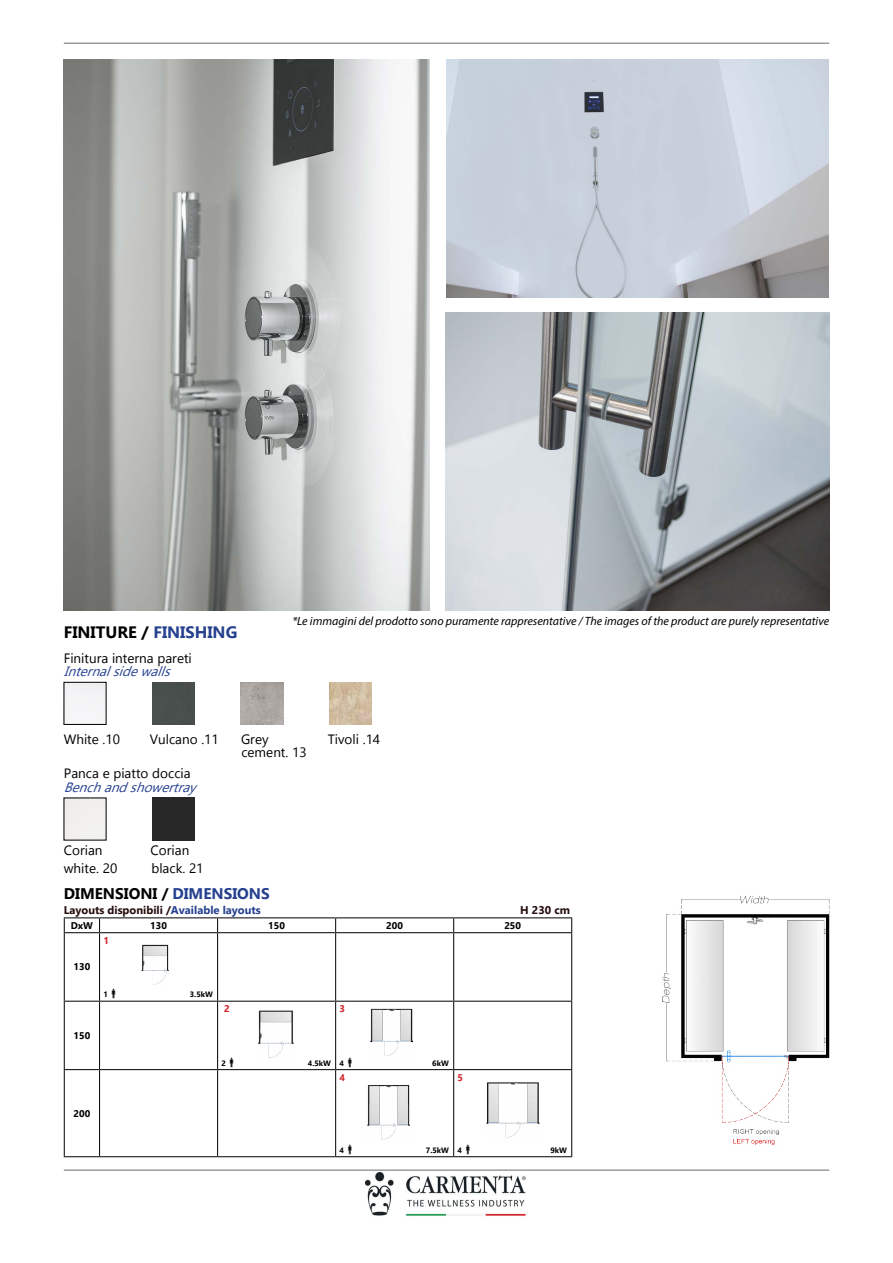
<style>
.page{position:relative;width:893px;height:1263px;background:#fff}
.page>*{position:absolute;margin:0;border:0;box-sizing:border-box;transform-origin:0 0}
.t1{font:700 16.5px "Gadugi";color:#000}
.t2{font:700 15.45px "Gadugi";color:#000}
.t3{font:13.5px "Gadugi";color:#000}
.t4{font:italic 13.5px "Gadugi";color:#25408f}
.t5{font:italic 12px "Myriad Pro";color:#000}
.t6{font:700 11.25px "Gadugi";color:#250d0d}
.t7{font:700 9.75px "Gadugi";color:#000}
.t8{font:700 9.75px "Gadugi";color:#d2232a}
.t9{font:700 7.8px "Gadugi";color:#000}
.s1{color:#25408f}
</style>
<div class="page">
<hr style="left:64px;top:1169px;width:765px;height:2px;background:#9b9b9b">
<hr style="left:64px;top:43px;width:765px;height:1px;background:#9b9b9b">
<img style="left:365px;top:1173px;width:161px;height:43px">
<div style="left:152px;top:798px;width:43px;height:42px;background:#272727"></div>
<div style="left:152px;top:682px;width:43px;height:43px;background:#494f4d"></div>
<img style="left:329px;top:682px;width:43px;height:43px">
<div style="left:64px;top:682px;width:42px;height:43px;border:1px solid #000"></div>
<img style="left:241px;top:682px;width:42px;height:43px">
<img style="left:64px;top:60px;width:365px;height:550px">
<img style="left:445px;top:312px;width:384px;height:298px">
<hr style="left:64px;top:917px;width:36px;height:1px;background:#000">
<svg style="left:64px;top:918px;width:1px;height:14px"></svg>
<hr style="left:100px;top:917px;width:118px;height:1px;background:#000">
<svg style="left:99px;top:918px;width:1px;height:14px"></svg>
<hr style="left:218px;top:917px;width:118px;height:1px;background:#000">
<svg style="left:217px;top:918px;width:1px;height:14px"></svg>
<hr style="left:336px;top:917px;width:118px;height:1px;background:#000">
<svg style="left:335px;top:918px;width:1px;height:14px"></svg>
<hr style="left:454px;top:917px;width:118px;height:1px;background:#000">
<svg style="left:453px;top:918px;width:1px;height:14px"></svg>
<svg style="left:571px;top:918px;width:1px;height:14px"></svg>
<hr style="left:64px;top:932px;width:36px;height:1px;background:#000">
<hr style="left:64px;top:933px;width:1px;height:68px;background:#000">
<hr style="left:100px;top:932px;width:118px;height:1px;background:#000">
<hr style="left:99px;top:933px;width:1px;height:68px;background:#000">
<hr style="left:218px;top:932px;width:118px;height:1px;background:#000">
<hr style="left:217px;top:933px;width:1px;height:68px;background:#000">
<hr style="left:336px;top:932px;width:118px;height:1px;background:#000">
<hr style="left:335px;top:933px;width:1px;height:68px;background:#000">
<hr style="left:454px;top:932px;width:118px;height:1px;background:#000">
<hr style="left:453px;top:933px;width:1px;height:68px;background:#000">
<hr style="left:571px;top:933px;width:1px;height:68px;background:#000">
<hr style="left:64px;top:1001px;width:36px;height:1px;background:#000">
<hr style="left:64px;top:1002px;width:1px;height:67px;background:#000">
<hr style="left:100px;top:1001px;width:118px;height:1px;background:#000">
<hr style="left:99px;top:1002px;width:1px;height:67px;background:#000">
<hr style="left:218px;top:1001px;width:118px;height:1px;background:#000">
<hr style="left:217px;top:1002px;width:1px;height:67px;background:#000">
<hr style="left:336px;top:1001px;width:118px;height:1px;background:#000">
<hr style="left:335px;top:1002px;width:1px;height:67px;background:#000">
<hr style="left:454px;top:1001px;width:118px;height:1px;background:#000">
<hr style="left:453px;top:1002px;width:1px;height:67px;background:#000">
<hr style="left:571px;top:1002px;width:1px;height:67px;background:#000">
<hr style="left:64px;top:1069px;width:36px;height:1px;background:#000">
<hr style="left:64px;top:1070px;width:1px;height:86px;background:#000">
<hr style="left:100px;top:1069px;width:118px;height:1px;background:#000">
<hr style="left:99px;top:1070px;width:1px;height:86px;background:#000">
<hr style="left:218px;top:1069px;width:118px;height:1px;background:#000">
<hr style="left:217px;top:1070px;width:1px;height:86px;background:#000">
<hr style="left:336px;top:1069px;width:118px;height:1px;background:#000">
<hr style="left:335px;top:1070px;width:1px;height:86px;background:#000">
<hr style="left:454px;top:1069px;width:118px;height:1px;background:#000">
<hr style="left:453px;top:1070px;width:1px;height:86px;background:#000">
<hr style="left:571px;top:1070px;width:1px;height:86px;background:#000">
<hr style="left:64px;top:1156px;width:36px;height:1px;background:#000">
<hr style="left:100px;top:1156px;width:118px;height:1px;background:#000">
<hr style="left:218px;top:1156px;width:118px;height:1px;background:#000">
<hr style="left:336px;top:1156px;width:118px;height:1px;background:#000">
<hr style="left:454px;top:1156px;width:118px;height:1px;background:#000">
<img style="left:141px;top:944px;width:28px;height:41px">
<img style="left:258px;top:1010px;width:36px;height:48px">
<img style="left:367px;top:1085px;width:43px;height:55px">
<img style="left:370px;top:1008px;width:43px;height:48px">
<img style="left:486px;top:1082px;width:54px;height:56px">
<img style="left:662px;top:896px;width:167px;height:249px">
<img style="left:446px;top:60px;width:383px;height:237px">
<p class="t1" style="left:64px;top:622px;width:175px">FINITURE / <span class="s1">FINISHING</span></p>
<p class="t3" style="left:64px;top:650px;width:130px">Finitura interna pareti</p>
<p class="t4" style="left:64px;top:663px;width:113px">Internalsidewalls</p>
<p class="t5" style="left:292px;top:614px;width:538px">*Le immagini del prodotto sono puramente rappresentative / The images of the product are purely representative</p>
<p class="t3" style="left:64px;top:731px;width:58px">White .10</p>
<p class="t3" style="left:150px;top:731px;width:71px">Vulcano .11</p>
<p class="t3" style="left:241px;top:731px;width:29px">Grey</p>
<p class="t3" style="left:328px;top:731px;width:54px">Tivoli .14</p>
<p class="t3" style="left:241px;top:744px;width:67px">cement. 13</p>
<p class="t3" style="left:64px;top:765px;width:128px">Panca e piatto doccia</p>
<p class="t4" style="left:64px;top:779px;width:133px">Benchandshowertray</p>
<p class="t3" style="left:64px;top:842px;width:40px">Corian</p>
<p class="t3" style="left:151px;top:842px;width:40px">Corian</p>
<p class="t3" style="left:64px;top:860px;width:55px">white. 20</p>
<p class="t3" style="left:151px;top:860px;width:54px">black. 21</p>
<p class="t2" style="left:64px;top:884px;width:208px">DIMENSIONI / <span class="s1">DIMENSIONS</span></p>
<p class="t6" style="left:64px;top:903px;width:199px">Layouts disponibili /<span class="s1">Available layouts</span></p>
<p class="t6" style="left:520px;top:903px;width:51px">H 230 cm</p>
<p class="t7" style="left:71px;top:919px;width:24px">DxW</p>
<p class="t7" style="left:150px;top:919px;width:18px">130</p>
<p class="t7" style="left:268px;top:919px;width:18px">150</p>
<p class="t7" style="left:386px;top:919px;width:18px">200</p>
<p class="t7" style="left:504px;top:919px;width:18px">250</p>
<p class="t7" style="left:74px;top:961px;width:18px">130</p>
<p class="t8" style="left:103px;top:934px;width:7px">1</p>
<p class="t7" style="left:74px;top:1029px;width:18px">150</p>
<p class="t7" style="left:74px;top:1107px;width:18px">200</p>
<p class="t9" style="left:103px;top:990px;width:6px">1</p>
<p class="t9" style="left:190px;top:990px;width:25px">3.5kW</p>
<p class="t8" style="left:224px;top:1003px;width:7px">2</p>
<p class="t8" style="left:340px;top:1003px;width:7px">3</p>
<p class="t9" style="left:221px;top:1058px;width:6px">2</p>
<p class="t9" style="left:308px;top:1058px;width:25px">4.5kW</p>
<p class="t9" style="left:340px;top:1058px;width:6px">4</p>
<p class="t9" style="left:432px;top:1058px;width:18px">6kW</p>
<p class="t8" style="left:340px;top:1071px;width:7px">4</p>
<p class="t8" style="left:458px;top:1071px;width:7px">5</p>
<p class="t9" style="left:340px;top:1145px;width:6px">4</p>
<p class="t9" style="left:426px;top:1145px;width:25px">7.5kW</p>
<p class="t9" style="left:458px;top:1145px;width:6px">4</p>
<p class="t9" style="left:550px;top:1145px;width:18px">9kW</p>
</div>
